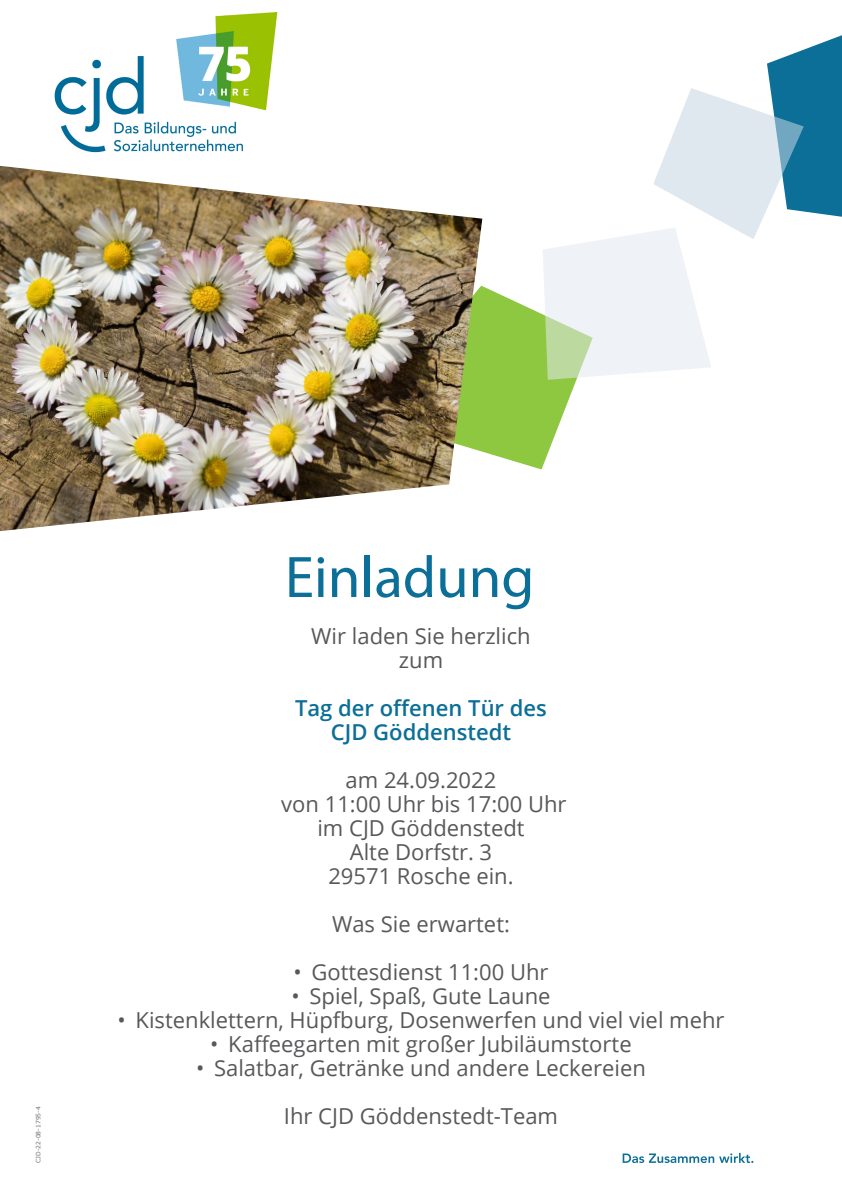
<style>
.page{position:relative;width:842px;height:1191px;background:#fff}
.page>*{position:absolute;margin:0;border:0;box-sizing:border-box;transform-origin:0 0}
.Titel{font:59px "Myriad Pro";color:#0b6f98}
.Fließtext{font:22px/24px "Open Sans";color:#57585a;text-align:center}
.Fließtext-2{font:600 22px "Open Sans";color:#0b6f98}
.t1{font:6px "Verdana";color:#6c6d70}
</style>
<div class="page">
<svg style="left:482px;top:286px;width:95px;height:183px;fill:#8ec740"></svg>
<svg style="left:543px;top:35px;width:299px;height:345px"></svg>
<img style="left:0;top:166px;width:482px;height:365px">
<svg style="left:623px;top:1152px;width:130px;height:11px"></svg>
<img style="left:54px;top:12px;width:224px;height:141px">
<p class="t1" style="left:34px;top:1163px;width:58px;rotate:-90deg">CJD-22-08-1795-4</p>
<p class="Titel" style="left:285px;top:541px;width:251px">Einladung</p>
<p class="Fließtext" style="left:311px;top:623px;width:221px">Wir laden Sie herzlich zum</p>
<p class="Fließtext-2" style="left:295px;top:693px;width:253px">Tag der offenen Tür des</p>
<p class="Fließtext-2" style="left:331px;top:717px;width:182px">CJD Göddenstedt</p>
<p class="Fließtext" style="left:281px;top:767px;width:287px">am 24.09.2022<br>von 11:00 Uhr bis 17:00 Uhr</p>
<p class="Fließtext" style="left:317px;top:815px;width:209px">im CJD Göddenstedt</p>
<p class="Fließtext" style="left:350px;top:839px;width:144px">Alte Dorfstr. 3</p>
<p class="Fließtext" style="left:328px;top:863px;width:187px">29571 Rosche ein.</p>
<p class="Fließtext" style="left:332px;top:911px;width:179px">Was Sie erwartet:</p>
<p class="Fließtext" style="left:293px;top:959px;width:256px">• Gottesdienst 11:00 Uhr</p>
<p class="Fließtext" style="left:291px;top:983px;width:261px">• Spiel, Spaß, Gute Laune</p>
<p class="Fließtext" style="left:117px;top:1007px;width:609px">• Kistenklettern, Hüpfburg, Dosenwerfen und viel viel mehr</p>
<p class="Fließtext" style="left:210px;top:1031px;width:423px">• Kaffeegarten mit großer Jubiläumstorte</p>
<p class="Fließtext" style="left:196px;top:1055px;width:451px">• Salatbar, Getränke und andere Leckereien</p>
<p class="Fließtext" style="left:284px;top:1103px;width:276px">Ihr CJD Göddenstedt-Team</p>
</div>
